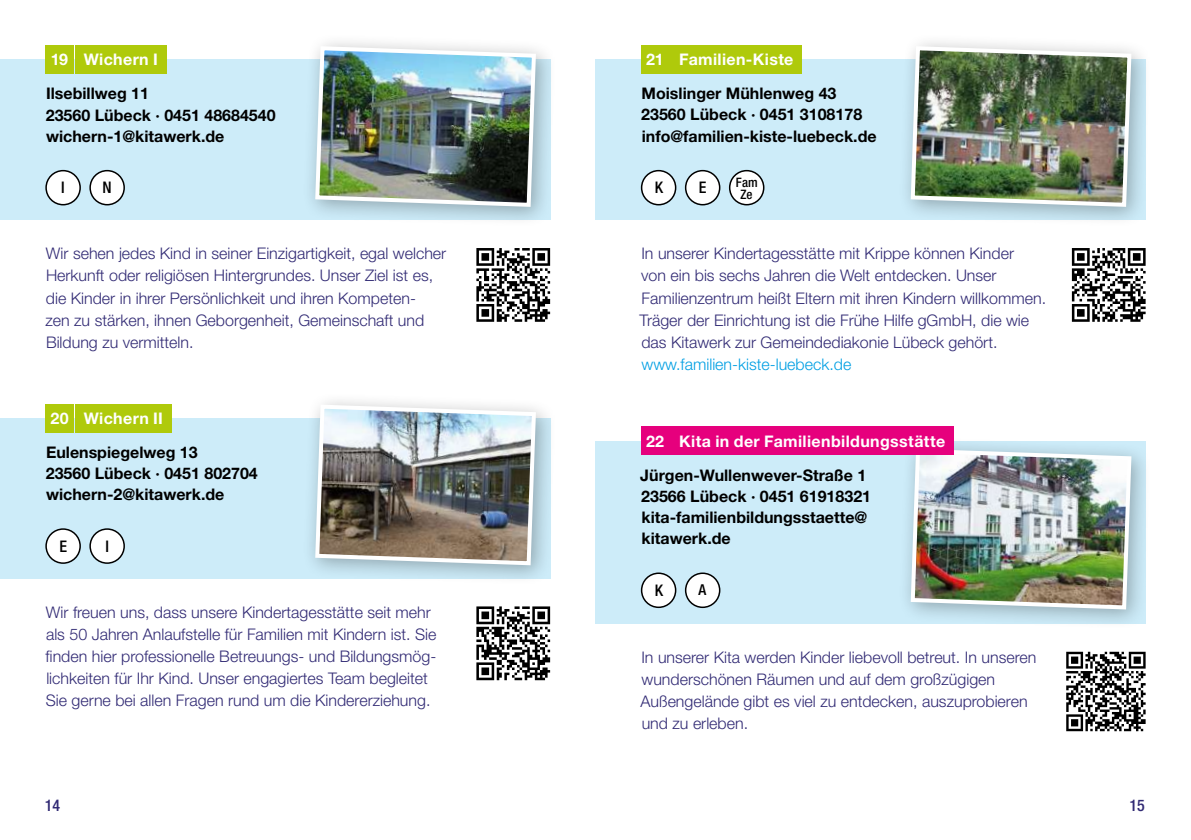
<style>
.page{position:relative;width:1191px;height:840px;background:#fff}
.page>*{position:absolute;margin:0;border:0;box-sizing:border-box;transform-origin:0 0}
.t1{font:300 16px/22px "Helvetica Neue LT Std";color:#312a74}
.t2{font:700 16px/21px "Helvetica Neue LT Std";color:#000}
.t3{font:700 16px "Helvetica Neue LT Std";letter-spacing:.025em;color:#fff}
.t4{font:300 16px "Helvetica Neue LT Std";color:#009fe3}
.t5{font:500 condensed 16px "Helvetica Neue LT Std";color:#000}
.t6{font:500 condensed 16px "Helvetica Neue LT Std";color:#312a74}
.t7{font:500 condensed 15px "Helvetica Neue LT Std";color:#000}
.t8{font:500 condensed 13px/12px "Helvetica Neue LT Std";color:#000;text-align:center}
</style>
<div class="page">
<div style="left:0;top:60px;width:550px;height:159px;background:#cdecf9"></div>
<div style="left:0;top:418px;width:550px;height:159px;background:#cdecf9"></div>
<div style="left:302px;top:33px;width:254px;height:195px;background:#000;opacity:.3"></div>
<img style="left:313px;top:44px;width:225px;height:165px">
<div style="left:302px;top:391px;width:254px;height:195px;background:#000;opacity:.3"></div>
<img style="left:313px;top:402px;width:225px;height:165px">
<div style="left:75px;top:45px;width:91px;height:29px;background:#afca0b"></div>
<div style="left:75px;top:403px;width:96px;height:29px;background:#afca0b"></div>
<div style="left:45px;top:45px;width:29px;height:29px;background:#afca0b"></div>
<div style="left:45px;top:403px;width:29px;height:29px;background:#afca0b"></div>
<div style="left:90px;top:528px;width:34px;height:34px;background:#fff;border-radius:50%"></div>
<div style="left:89px;top:528px;width:36px;height:35px;border:2px solid #000;border-radius:50%"></div>
<div style="left:46px;top:528px;width:34px;height:34px;background:#fff;border-radius:50%"></div>
<div style="left:45px;top:528px;width:36px;height:35px;border:2px solid #000;border-radius:50%"></div>
<div style="left:595px;top:440px;width:550px;height:183px;background:#cdecf9"></div>
<div style="left:595px;top:60px;width:550px;height:159px;background:#cdecf9"></div>
<div style="left:897px;top:33px;width:255px;height:195px;background:#000;opacity:.3"></div>
<img style="left:908px;top:44px;width:225px;height:165px">
<div style="left:897px;top:435px;width:255px;height:195px;background:#000;opacity:.3"></div>
<img style="left:908px;top:446px;width:225px;height:165px">
<div style="left:670px;top:45px;width:132px;height:29px;background:#afca0b"></div>
<div style="left:670px;top:426px;width:283px;height:29px;background:#e6007d"></div>
<div style="left:641px;top:45px;width:28px;height:29px;background:#afca0b"></div>
<div style="left:641px;top:426px;width:28px;height:29px;background:#e6007d"></div>
<div style="left:641px;top:573px;width:34px;height:34px;background:#fff;border-radius:50%"></div>
<div style="left:641px;top:572px;width:35px;height:35px;border:2px solid #000;border-radius:50%"></div>
<div style="left:46px;top:170px;width:34px;height:34px;background:#fff;border-radius:50%"></div>
<div style="left:45px;top:170px;width:36px;height:35px;border:2px solid #000;border-radius:50%"></div>
<div style="left:90px;top:170px;width:34px;height:34px;background:#fff;border-radius:50%"></div>
<div style="left:89px;top:170px;width:36px;height:35px;border:2px solid #000;border-radius:50%"></div>
<div style="left:685px;top:170px;width:34px;height:34px;background:#fff;border-radius:50%"></div>
<div style="left:685px;top:170px;width:35px;height:35px;border:2px solid #000;border-radius:50%"></div>
<div style="left:641px;top:170px;width:34px;height:34px;background:#fff;border-radius:50%"></div>
<div style="left:641px;top:170px;width:35px;height:35px;border:2px solid #000;border-radius:50%"></div>
<svg style="left:476px;top:248px;width:74px;height:73px"></svg>
<svg style="left:476px;top:606px;width:74px;height:73px"></svg>
<svg style="left:1071px;top:248px;width:74px;height:73px"></svg>
<svg style="left:1066px;top:651px;width:79px;height:79px"></svg>
<div style="left:685px;top:573px;width:34px;height:34px;background:#fff;border-radius:50%"></div>
<div style="left:685px;top:572px;width:35px;height:35px;border:2px solid #000;border-radius:50%"></div>
<div style="left:729px;top:170px;width:34px;height:34px;background:#fff;border-radius:50%"></div>
<div style="left:729px;top:170px;width:35px;height:35px;border:2px solid #000;border-radius:50%"></div>
<p class="t3" style="left:51px;top:50px;width:19px">19</p>
<p class="t3" style="left:84px;top:50px;width:76px">Wichern I</p>
<p class="t3" style="left:646px;top:50px;width:19px">21</p>
<p class="t3" style="left:679px;top:50px;width:116px">Familien-Kiste</p>
<p class="t2" style="left:46px;top:83px;width:231px">Ilsebillweg 11<br>23560 Lübeck · 0451 48684540 wichern-1@kitawerk.de</p>
<p class="t2" style="left:641px;top:83px;width:237px">Moislinger Mühlenweg 43<br>23560 Lübeck · 0451 3108178 info@familien-kiste-luebeck.de</p>
<p class="t5" style="left:61px;top:178px;width:5px">I</p>
<p class="t5" style="left:103px;top:178px;width:11px">N</p>
<p class="t5" style="left:654px;top:178px;width:10px">K</p>
<p class="t5" style="left:699px;top:178px;width:9px">E</p>
<p class="t8" style="left:736px;top:176px;width:23px">Fam<br>Ze</p>
<p class="t1" style="left:45px;top:242px;width:402px">Wir sehen jedes Kind in seiner Einzigartigkeit, egal welcher Herkunft oder religiösen Hintergrundes. Unser Ziel ist es, die Kinder in ihrer Persönlichkeit und ihren Kompeten-<br>zen zu stärken, ihnen Geborgenheit, Gemeinschaft und Bildung zu vermitteln.</p>
<p class="t3" style="left:51px;top:408px;width:20px">20</p>
<p class="t3" style="left:84px;top:408px;width:81px">Wichern II</p>
<p class="t2" style="left:46px;top:441px;width:213px">Eulenspiegelweg 13<br>23560 Lübeck · 0451 802704 wichern-2@kitawerk.de</p>
<p class="t5" style="left:59px;top:536px;width:9px">E</p>
<p class="t5" style="left:105px;top:536px;width:5px">I</p>
<p class="t1" style="left:46px;top:600px;width:392px">Wir freuen uns, dass unsere Kindertagesstätte seit mehr als 50 Jahren Anlaufstelle für Familien mit Kindern ist. Sie finden hier professionelle Betreuungs‑ und Bildungsmög&shy;lichkeiten für Ihr Kind. Unser engagiertes Team begleitet Sie gerne bei allen Fragen rund um die Kindererziehung.</p>
<p class="t1" style="left:639px;top:242px;width:408px">In unserer Kindertagesstätte mit Krippe können Kinder<br>von ein bis sechs Jahren die Welt entdecken. Unser Familienzentrum heißt Eltern mit ihren Kindern willkommen.<br>Träger der Einrichtung ist die Frühe Hilfe gGmbH, die wie das Kitawerk zur Gemeindediakonie Lübeck gehört.</p>
<p class="t4" style="left:641px;top:354px;width:211px">www.familien-kiste-luebeck.de</p>
<p class="t3" style="left:646px;top:431px;width:20px">22</p>
<p class="t2" style="left:640px;top:464px;width:232px">Jürgen-Wullenwever-Straße 1<br>23566 Lübeck · 0451 61918321 kita-familienbildungsstaette@ kitawerk.de</p>
<p class="t3" style="left:679px;top:431px;width:267px">Kita in der Familienbildungsstätte</p>
<p class="t5" style="left:654px;top:580px;width:10px">K</p>
<p class="t7" style="left:698px;top:580px;width:9px">A</p>
<p class="t1" style="left:640px;top:645px;width:397px">In unserer Kita werden Kinder liebevoll betreut. In unseren wunderschönen Räumen und auf dem großzügigen Außengelände gibt es viel zu entdecken, auszuprobieren und zu erleben.</p>
<p class="t6" style="left:45px;top:795px;width:17px">14</p>
<p class="t6" style="left:1129px;top:795px;width:17px">15</p>
</div>
